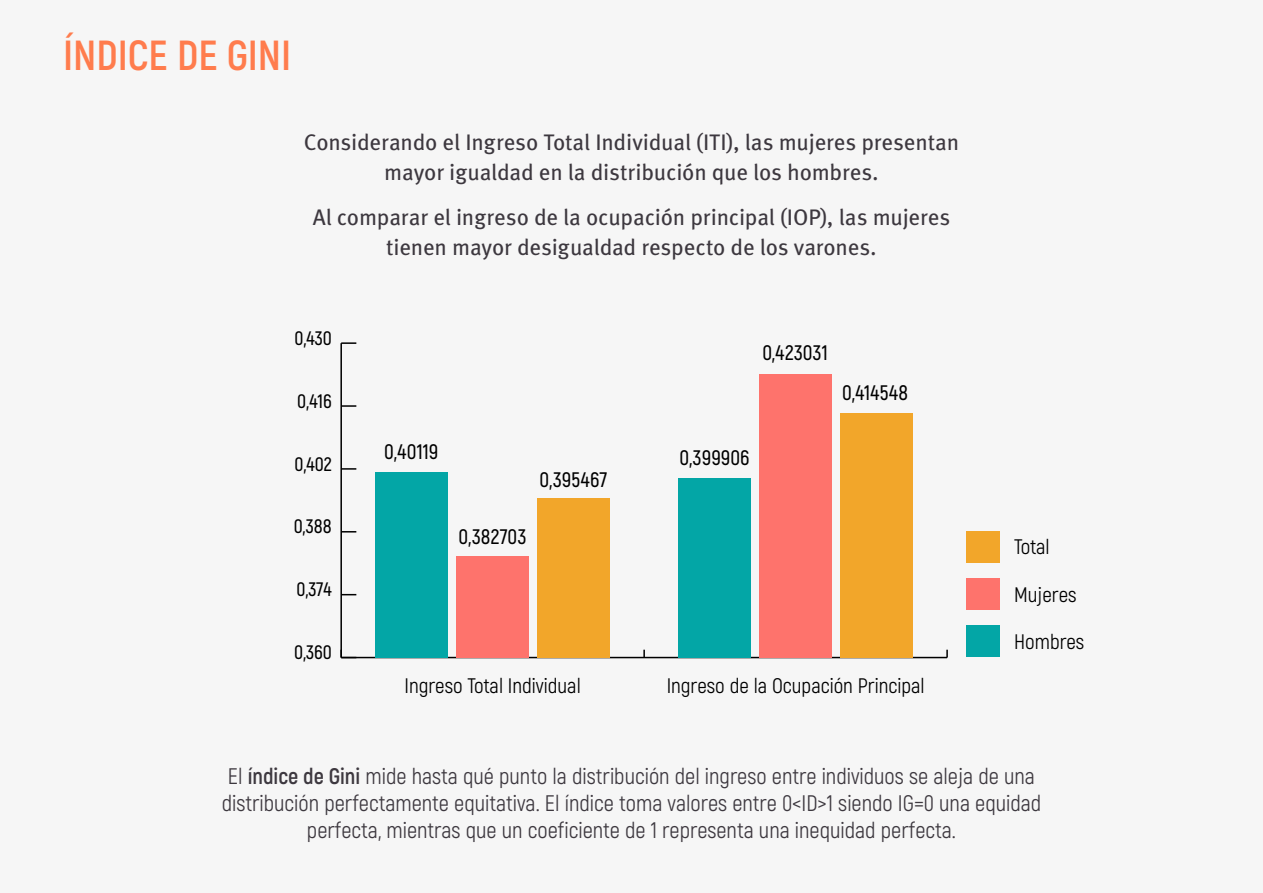
<style>
.page{position:relative;width:1263px;height:893px;background:#f6f6f6}
.page>*{position:absolute;margin:0;border:0;box-sizing:border-box;transform-origin:0 0}
.t1{font:700 42px "Akrobat";color:#ff7c4d}
.t2{font:22.5px/27px "Akrobat";color:#3d383f;text-align:center}
.t3{font:22.5px/30px "Meta Pro";letter-spacing:-.01em;color:#3d383f;text-align:center}
.t4{font:21px "Akrobat";color:#000}
.t5{font:600 21px "Akrobat";letter-spacing:.01em;color:#000}
.t6{font:600 19.5px "Akrobat";color:#000}
.s1{font-weight:700}
</style>
<div class="page">
<hr style="left:341px;top:657px;width:606px;height:1px;background:#000">
<svg style="left:643px;top:650px;width:2px;height:7px"></svg>
<svg style="left:946px;top:650px;width:2px;height:7px"></svg>
<hr style="left:340px;top:343px;width:2px;height:314px;background:#000">
<svg style="left:340px;top:650px;width:16px;height:8px"></svg>
<svg style="left:342px;top:594px;width:14px;height:1px"></svg>
<svg style="left:342px;top:531px;width:14px;height:1px"></svg>
<svg style="left:342px;top:468px;width:14px;height:2px"></svg>
<svg style="left:342px;top:405px;width:14px;height:2px"></svg>
<svg style="left:341px;top:342px;width:15px;height:2px"></svg>
<div style="left:966px;top:531px;width:34px;height:32px;background:#f2a62a"></div>
<div style="left:537px;top:498px;width:73px;height:159px;background:#f2a62a"></div>
<div style="left:840px;top:413px;width:73px;height:244px;background:#f2a62a"></div>
<div style="left:966px;top:578px;width:34px;height:32px;background:#fe736c"></div>
<div style="left:456px;top:556px;width:73px;height:101px;background:#fe736c"></div>
<div style="left:759px;top:374px;width:73px;height:283px;background:#fe736c"></div>
<div style="left:966px;top:626px;width:34px;height:31px;background:#03a6a6"></div>
<div style="left:375px;top:473px;width:73px;height:184px;background:#03a6a6"></div>
<div style="left:678px;top:478px;width:73px;height:179px;background:#03a6a6"></div>
<h1 class="t1" style="left:63px;top:29px;width:230px">ÍNDICE DE GINI</h1>
<p class="t3" style="left:304px;top:126px;width:657px">Considerando el Ingreso Total Individual (ITI), las mujeres presentan mayor igualdad en la distribución que los hombres.</p>
<p class="t3" style="left:313px;top:201px;width:639px">Al comparar el ingreso de la ocupación principal (IOP), las mujeres tienen mayor desigualdad respecto de los varones.</p>
<p class="t6" style="left:294px;top:326px;width:39px">0,430</p>
<p class="t6" style="left:297px;top:389px;width:36px">0,416</p>
<p class="t6" style="left:294px;top:452px;width:39px">0,402</p>
<p class="t6" style="left:294px;top:515px;width:40px">0,388</p>
<p class="t6" style="left:296px;top:578px;width:37px">0,374</p>
<p class="t6" style="left:294px;top:640px;width:39px">0,360</p>
<p class="t5" style="left:762px;top:340px;width:67px">0,423031</p>
<p class="t5" style="left:384px;top:439px;width:56px">0,40119</p>
<p class="t5" style="left:679px;top:445px;width:71px">0,399906</p>
<p class="t5" style="left:540px;top:467px;width:69px">0,395467</p>
<p class="t5" style="left:459px;top:523px;width:69px">0,382703</p>
<p class="t5" style="left:842px;top:379px;width:68px">0,414548</p>
<p class="t4" style="left:405px;top:673px;width:178px">Ingreso Total Individual</p>
<p class="t4" style="left:667px;top:673px;width:259px">Ingreso de la Ocupación Principal</p>
<p class="t4" style="left:1014px;top:534px;width:37px">Total</p>
<p class="t4" style="left:1014px;top:582px;width:64px">Mujeres</p>
<p class="t4" style="left:1014px;top:629px;width:72px">Hombres</p>
<p class="t2" style="left:222px;top:763px;width:821px">El <span class="s1">índice de Gini</span> mide hasta qué punto la distribución del ingreso entre individuos se aleja de una distribución perfectamente equitativa. El índice toma valores entre 0&lt;ID&gt;1 siendo IG=0 una equidad perfecta, mientras que un coeficiente de 1 representa una inequidad perfecta.</p>
</div>
